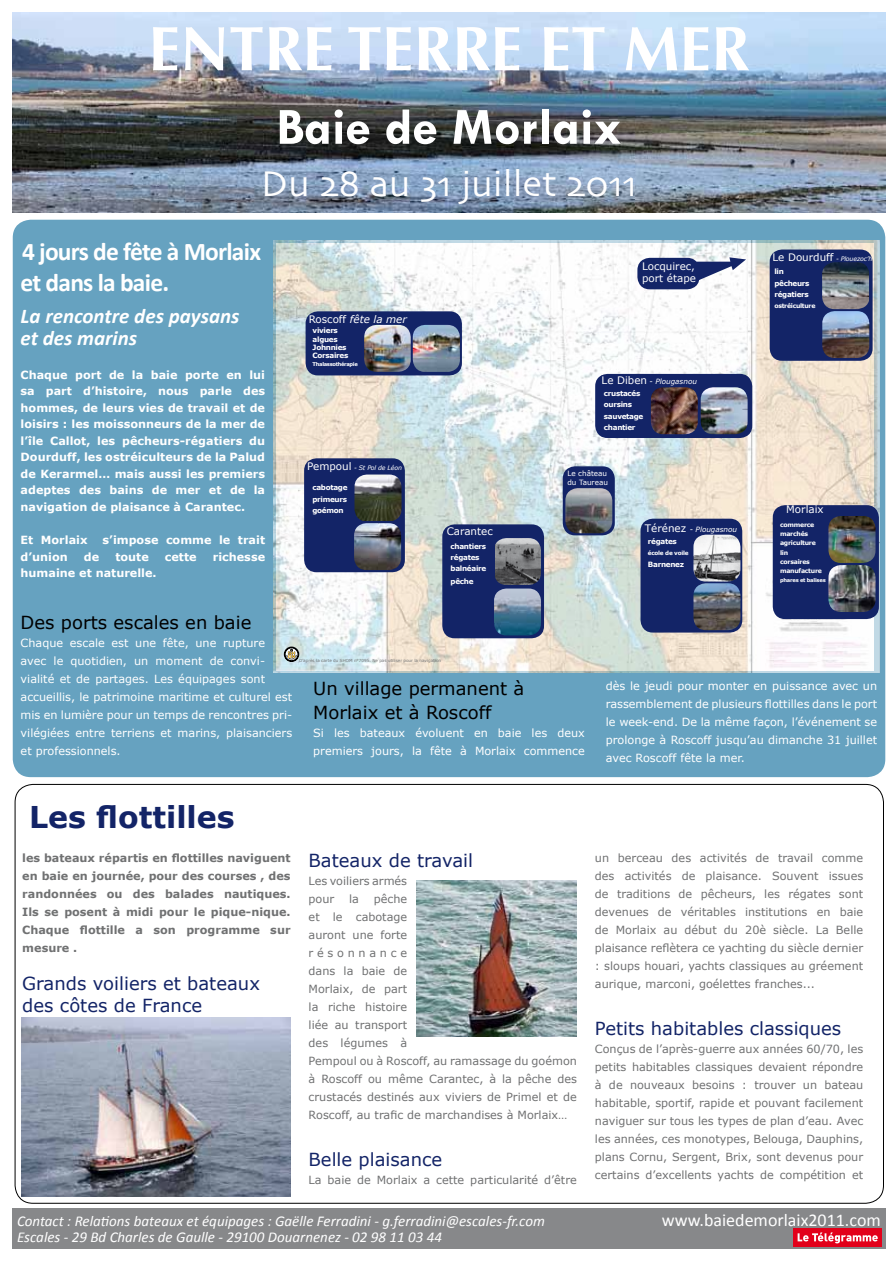
<style>
.page{position:relative;width:893px;height:1263px;background:#fff}
.page>*{position:absolute;margin:0;border:0;box-sizing:border-box;transform-origin:0 0}
.t1{font:700 63px "Optima";color:#fff}
.t2{font:700 52.5px "Tw Cen";color:#fff}
.t3{font:37.5px "Skia";color:#fff}
.t4{font:700 30px "Verdana";color:#132467}
.t5{font:700 25.5px/30.6px "Calibri";letter-spacing:-.03em;color:#fff}
.t6{font:italic 700 21px/22.5px "Calibri";color:#fff}
.t7{font:18px/21.6px "Verdana";color:#132467}
.t8{font:18px/24px "Verdana";color:#000}
.t9{font:18px "Calibri";color:#fff}
.t10{font:italic 15px "Calibri";color:#fff}
.t11{font:11.25px/18px "Verdana";color:#707172}
.t12{font:11.25px/18px "Verdana";color:#fff}
.t13{font:700 11.25px/16.5px "Verdana";color:#fff;text-align:justify}
.t14{font:700 11.25px/18px "Verdana";color:#707172;text-align:justify}
.t15{font:10.35px/12.5px "Verdana";color:#fff}
.t16{font:italic 10.35px "Verdana";color:#fff}
.t17{font:700 7.2px/11.4px "Verdana";letter-spacing:-.04em;color:#fff}
.t18{font:italic 7.2px/11.6px "Verdana";color:#fff}
.t19{font:7.2px/8.7px "Verdana";color:#fff}
.t20{font:700 6.15px/9.3px "Verdana";letter-spacing:-.04em;color:#fff}
.t21{font:italic 6.15px "Verdana";letter-spacing:-.02em;color:#fff}
.t22{font:700 5.7px "Verdana";letter-spacing:-.04em;color:#fff}
.t23{font:700 5.1px "Verdana";letter-spacing:-.06em;color:#fff}
.t24{font:700 5.1px "Verdana";letter-spacing:-.04em;color:#fff}
.t25{font:4.2px "Verdana";color:#707172}
.s1{font-style:normal;font-size:10.35px}
.s2{font-style:normal}
.s3{font-weight:700;font-style:normal}
</style>
<div class="page">
<div style="left:13px;top:220px;width:872px;height:557px;background:#66a2c0;border-radius:18px"></div>
<img style="left:13px;top:12px;width:872px;height:200px">
<img style="left:274px;top:241px;width:606px;height:432px">
<div style="left:284px;top:647px;width:15px;height:15px;border:1px solid #fff;border-radius:50%"></div>
<svg style="left:284px;top:647px;width:15px;height:14px"></svg>
<div style="left:595px;top:374px;width:157px;height:64px;background:#132467;border-radius:12px"></div>
<img style="left:701px;top:387px;width:47px;height:47px">
<svg style="left:600px;top:362px;width:99px;height:14px"></svg>
<img style="left:651px;top:387px;width:47px;height:47px">
<div style="left:640px;top:519px;width:102px;height:113px;background:#132467;border-radius:12px"></div>
<img style="left:693px;top:583px;width:47px;height:47px">
<img style="left:693px;top:535px;width:47px;height:46px">
<div style="left:770px;top:249px;width:103px;height:112px;background:#132467;border-radius:12px"></div>
<img style="left:822px;top:311px;width:47px;height:47px">
<img style="left:822px;top:262px;width:47px;height:47px">
<div style="left:442px;top:524px;width:102px;height:114px;background:#132467;border-radius:12px"></div>
<img style="left:494px;top:588px;width:47px;height:47px">
<img style="left:495px;top:538px;width:46px;height:47px">
<div style="left:304px;top:458px;width:101px;height:114px;background:#132467;border-radius:12px"></div>
<img style="left:354px;top:523px;width:47px;height:47px">
<img style="left:354px;top:487px;width:48px;height:34px">
<svg style="left:306px;top:449px;width:98px;height:38px"></svg>
<div style="left:306px;top:311px;width:156px;height:64px;background:#132467;border-radius:12px"></div>
<img style="left:413px;top:325px;width:47px;height:47px">
<img style="left:364px;top:325px;width:47px;height:47px">
<div style="left:773px;top:505px;width:106px;height:114px;background:#132467;border-radius:12px"></div>
<img style="left:828px;top:516px;width:47px;height:47px">
<img style="left:828px;top:565px;width:47px;height:47px">
<div style="left:563px;top:466px;width:52px;height:69px;background:#132467;border-radius:12px"></div>
<img style="left:565px;top:488px;width:47px;height:45px">
<div style="left:637px;top:258px;width:62px;height:31px;background:#132467;border-radius:12px"></div>
<svg style="left:695px;top:257px;width:51px;height:23px"></svg>
<img style="left:22px;top:1017px;width:269px;height:179px">
<img style="left:417px;top:880px;width:160px;height:156px">
<div style="left:13px;top:1208px;width:873px;height:40px;background:#87888a"></div>
<div style="left:793px;top:1228px;width:89px;height:18px;background:#e2001a"></div>
<svg style="left:798px;top:1232px;width:80px;height:11px"></svg>
<h1 class="t1" style="left:149px;top:12px;width:602px">ENTRE TERRE ET MER</h1>
<h2 class="t2" style="left:276px;top:96px;width:347px">Baie de Morlaix</h2>
<h3 class="t3" style="left:261px;top:162px;width:378px">Du 28 au 31 juillet 2011</h3>
<h3 class="t5" style="left:21px;top:235px;width:242px">4 jours de fête à Morlaix et dans la baie.</h3>
<h3 class="t6" style="left:21px;top:303px;width:220px">La rencontre des paysans et des marins</h3>
<p class="t13" style="left:21px;top:366px;width:246px">Chaque port de la baie porte en lui sa part d’histoire, nous parle des hommes, de leurs vies de travail et de loisirs : les moissonneurs de la mer de l’île Callot, les pêcheurs-régatiers du Dourduff, les ostréiculteurs de la Palud de Kerarmel… mais aussi les premiers adeptes des bains de mer et de la navigation de plaisance à Carantec.</p>
<p class="t13" style="left:21px;top:531px;width:69px">Et Morlaix</p>
<p class="t13" style="left:103px;top:531px;width:164px">s’impose comme le trait</p>
<p class="t13" style="left:21px;top:548px;width:49px">d’union</p>
<p class="t13" style="left:84px;top:548px;width:17px">de</p>
<p class="t13" style="left:115px;top:548px;width:35px">toute</p>
<p class="t13" style="left:165px;top:548px;width:33px">cette</p>
<p class="t13" style="left:213px;top:548px;width:54px">richesse</p>
<p class="t13" style="left:21px;top:564px;width:138px">humaine et naturelle.</p>
<h3 class="t8" style="left:21px;top:610px;width:232px">Des ports escales en baie</h3>
<p class="t12" style="left:21px;top:634px;width:273px">Chaque escale est une fête, une rupture avec le quotidien, un moment de convi&shy;vialité et de partages. Les équipages sont accueillis, le patrimoine maritime et culturel est mis en lumière pour un temps de rencontres pri&shy;vilégiées entre terriens et marins, plaisanciers et professionnels.</p>
<p class="t21" style="left:772px;top:255px;width:101px"><span class="s1">Le Dourduff</span> - Plouezoc’h</p>
<p class="t17" style="left:774px;top:266px;width:37px">lin pêcheurs régatiers</p>
<p class="t20" style="left:774px;top:301px;width:43px">ostréiculture</p>
<p class="t15" style="left:642px;top:260px;width:55px">Locquirec, port étape</p>
<p class="t16" style="left:309px;top:312px;width:100px"><span class="s2">Roscoff</span> fête la mer</p>
<p class="t17" style="left:313px;top:326px;width:37px;line-height:8.2px">viviers algues<br>Johnnies<br>Corsaires</p>
<p class="t23" style="left:313px;top:361px;width:47px">Thalassothérapie</p>
<p class="t18" style="left:602px;top:375px;width:97px"><span class="s1">Le Diben</span> - Plougasnou</p>
<p class="t17" style="left:604px;top:387px;width:41px">crustacés oursins sauvetage chantier</p>
<p class="t21" style="left:307px;top:464px;width:96px"><span class="s1">Pempoul</span> - St Pol de Léon</p>
<p class="t19" style="left:567px;top:469px;width:42px">Le château du Taureau</p>
<p class="t17" style="left:312px;top:482px;width:37px;text-align:justify">cabotage primeurs goémon</p>
<p class="t15" style="left:786px;top:503px;width:39px">Morlaix</p>
<p class="t20" style="left:780px;top:519px;width:43px">commerce marchés agriculture lin<br>corsaires manufacture</p>
<p class="t24" style="left:780px;top:577px;width:47px">phares et balises</p>
<p class="t18" style="left:648px;top:524px;width:91px;text-indent:-3px"><span class="s1">Térénez</span> - Plougasnou <span class="s3">régates</span></p>
<p class="t22" style="left:648px;top:549px;width:42px">école de voile</p>
<p class="t17" style="left:648px;top:558px;width:38px">Barnenez</p>
<p class="t15" style="left:447px;top:525px;width:48px">Carantec</p>
<p class="t17" style="left:451px;top:540px;width:37px">chantiers régates balnéaire</p>
<p class="t17" style="left:451px;top:575px;width:24px">pêche</p>
<p class="t25" style="left:299px;top:658px;width:144px">D’après la carte du SHOM n°7095. Ne pas utiliser pour la navigation</p>
<h3 class="t8" style="left:313px;top:676px;width:213px">Un village permanent à<br>Morlaix et à Roscoff</h3>
<p class="t12" style="left:313px;top:724px;width:273px">Si les bateaux évoluent en baie les deux premiers jours, la fête à Morlaix commence</p>
<p class="t12" style="left:606px;top:676px;width:273px;text-align:justify">dès le jeudi pour monter en puissance avec un rassemblement de plusieurs flottilles dans le port le week-end. De la même façon, l’événement se prolonge à Roscoff jusqu’au dimanche 31 juillet avec Roscoff fête la mer.</p>
<h3 class="t4" style="left:29px;top:798px;width:207px">Les flottilles</h3>
<p class="t14" style="left:22px;top:848px;width:270px">les bateaux répartis en flottilles naviguent en baie en journée, pour des courses , des randonnées ou des balades nautiques.<br>Ils se posent à midi pour le pique-nique.<br>Chaque flottille a son programme sur mesure .</p>
<h3 class="t7" style="left:22px;top:972px;width:239px">Grands voiliers et bateaux des côtes de France</h3>
<h3 class="t7" style="left:309px;top:849px;width:166px">Bateaux de travail</h3>
<p class="t11" style="left:309px;top:872px;width:100px">Les voiliers armés pour</p>
<p class="t11" style="left:309px;top:890px;width:270px;text-indent:65px">pêche<br>et le cabotage<br>auront une forte<br>résonnance<br>dans la baie de<br>Morlaix, de part<br>la riche histoire<br>liée au transport<br>des légumes à<br>Pempoul ou à Roscoff, au ramassage du goémon à Roscoff ou même Carantec, à la pêche des crustacés destinés aux viviers de Primel et de<br>Roscoff, au trafic de marchandises à Morlaix…</p>
<h3 class="t7" style="left:309px;top:1148px;width:135px">Belle plaisance</h3>
<p class="t11" style="left:309px;top:1170px;width:270px">La baie de Morlaix a cette particularité d’être</p>
<p class="t11" style="left:349px;top:890px;width:11px">la</p>
<p class="t11" style="left:595px;top:848px;width:270px;text-align:justify">un berceau des activités de travail comme des activités de plaisance. Souvent issues de traditions de pêcheurs, les régates sont devenues de véritables institutions en baie de Morlaix au début du 20è siècle. La Belle plaisance reflètera ce yachting du siècle dernier : sloups houari, yachts classiques au gréement aurique, marconi, goélettes franches...</p>
<h3 class="t7" style="left:595px;top:1017px;width:248px">Petits habitables classiques</h3>
<p class="t11" style="left:595px;top:1039px;width:270px;text-align:justify">Conçus de l’après-guerre aux années 60/70, les petits habitables classiques devaient répondre à de nouveaux besoins : trouver un bateau habitable, sportif, rapide et pouvant facilement naviguer sur tous les types de plan d’eau. Avec les années, ces monotypes, Belouga, Dauphins, plans Cornu, Sergent, Brix, sont devenus pour certains d’excellents yachts de compétition et</p>
<h3 class="t10" style="left:17px;top:1212px;width:529px">Contact : Relations bateaux et équipages : Gaëlle Ferradini - g.ferradini@escales-fr.com</h3>
<h3 class="t9" style="left:662px;top:1209px;width:220px">www.baiedemorlaix2011.com</h3>
<h3 class="t10" style="left:17px;top:1228px;width:426px">Escales - 29 Bd Charles de Gaulle - 29100 Douarnenez - 02 98 11 03 44</h3>
</div>
